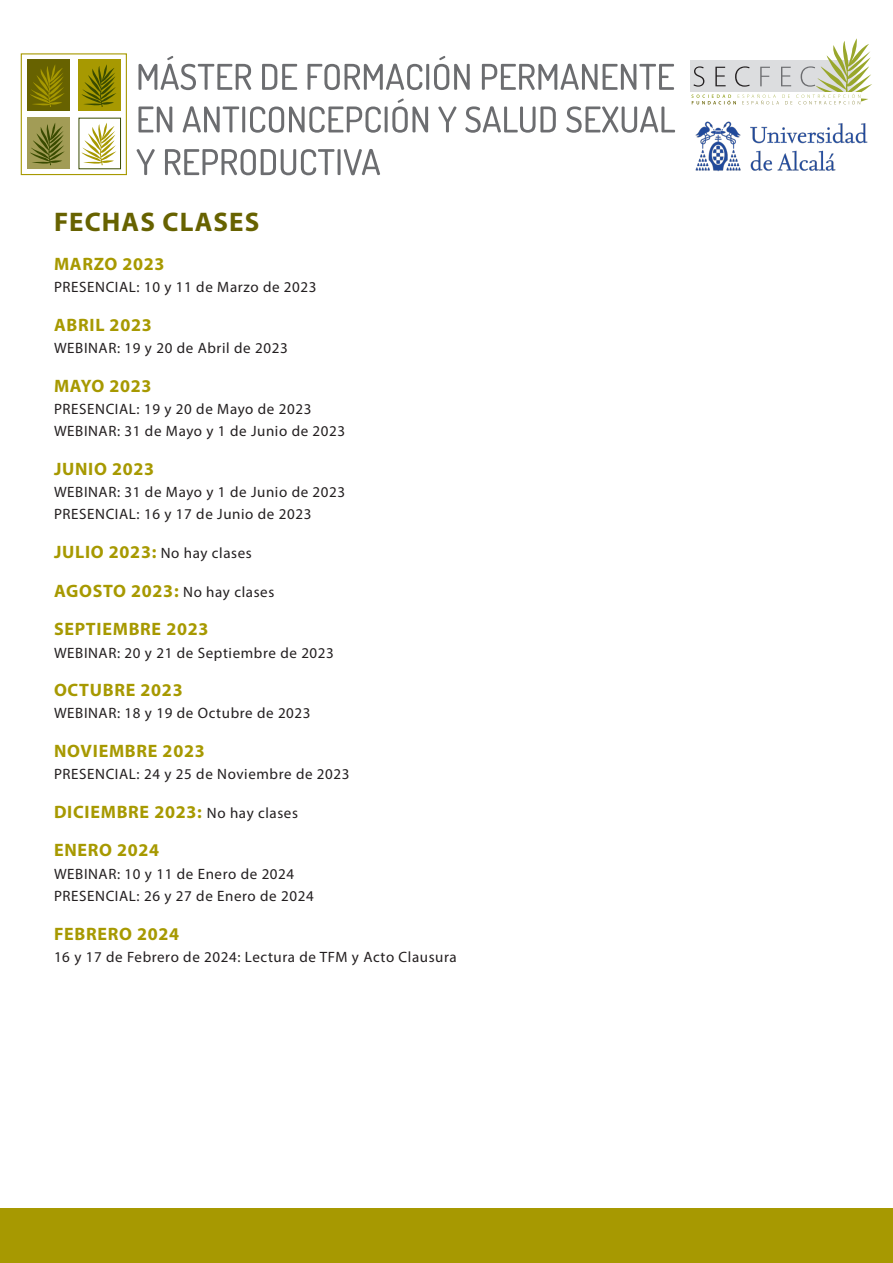
<style>
.page{position:relative;width:893px;height:1263px;background:#fff}
.page>*{position:absolute;margin:0;border:0;box-sizing:border-box;transform-origin:0 0}
.t1{font:700 27px "Myriad Pro";letter-spacing:.04em;color:#676200}
.t2{font:700 18px "Myriad Pro";letter-spacing:.04em;color:#a79901}
.t3{font:15px "Myriad Pro";letter-spacing:.04em;color:#231f20}
.s1{font-weight:700;font-size:18px;color:#a79901}
.s2{font-weight:400;font-size:15px;color:#231f20}
</style>
<div class="page">
<div style="left:0;top:1209px;width:893px;height:54px;background:#a79901"></div>
<div style="left:27px;top:59px;width:42px;height:52px;background:#676200"></div>
<div style="left:27px;top:118px;width:42px;height:51px;background:#a29c56"></div>
<svg style="left:30px;top:65px;width:34px;height:42px"></svg>
<div style="left:78px;top:59px;width:43px;height:52px;background:#a79901"></div>
<svg style="left:30px;top:123px;width:35px;height:42px"></svg>
<svg style="left:81px;top:123px;width:35px;height:42px"></svg>
<svg style="left:81px;top:64px;width:35px;height:43px"></svg>
<div style="left:21px;top:53px;width:106px;height:122px;border:1px solid #a79901"></div>
<svg style="left:137px;top:149px;width:243px;height:26px"></svg>
<svg style="left:138px;top:99px;width:537px;height:34px"></svg>
<svg style="left:138px;top:56px;width:536px;height:34px"></svg>
<img style="left:695px;top:121px;width:173px;height:51px">
<svg style="left:691px;top:38px;width:181px;height:67px"></svg>
<p class="t1" style="left:54px;top:205px;width:207px">FECHAS CLASES</p>
<p class="t2" style="left:54px;top:252px;width:112px">MARZO 2023</p>
<p class="t3" style="left:54px;top:278px;width:264px">PRESENCIAL: 10 y 11 de Marzo de 2023</p>
<p class="t2" style="left:54px;top:313px;width:99px">ABRIL 2023</p>
<p class="t3" style="left:54px;top:339px;width:235px">WEBINAR: 19 y 20 de Abril de 2023</p>
<p class="t2" style="left:54px;top:374px;width:99px">MAYO 2023</p>
<p class="t3" style="left:54px;top:400px;width:259px">PRESENCIAL: 19 y 20 de Mayo de 2023</p>
<p class="t3" style="left:54px;top:422px;width:293px">WEBINAR: 31 de Mayo y 1 de Junio de 2023</p>
<p class="t2" style="left:54px;top:457px;width:102px">JUNIO 2023</p>
<p class="t3" style="left:54px;top:483px;width:293px">WEBINAR: 31 de Mayo y 1 de Junio de 2023</p>
<p class="t3" style="left:54px;top:505px;width:259px">PRESENCIAL: 16 y 17 de Junio de 2023</p>
<p class="t3" style="left:54px;top:544px;width:199px"><span class="s1">JULIO 2023:</span> No hay clases</p>
<p class="t2" style="left:54px;top:579px;width:222px">AGOSTO 2023: <span class="s2">No hay clases</span></p>
<p class="t2" style="left:54px;top:617px;width:156px">SEPTIEMBRE 2023</p>
<p class="t3" style="left:54px;top:643px;width:281px">WEBINAR: 20 y 21 de Septiembre de 2023</p>
<p class="t2" style="left:54px;top:678px;width:130px">OCTUBRE 2023</p>
<p class="t3" style="left:54px;top:704px;width:258px">WEBINAR: 18 y 19 de Octubre de 2023</p>
<p class="t2" style="left:54px;top:739px;width:152px">NOVIEMBRE 2023</p>
<p class="t3" style="left:54px;top:765px;width:297px">PRESENCIAL: 24 y 25 de Noviembre de 2023</p>
<p class="t2" style="left:54px;top:800px;width:245px">DICIEMBRE 2023: <span class="s2">No hay clases</span></p>
<p class="t2" style="left:54px;top:839px;width:107px">ENERO 2024</p>
<p class="t3" style="left:54px;top:864px;width:242px">WEBINAR: 10 y 11 de Enero de 2024</p>
<p class="t3" style="left:54px;top:887px;width:261px">PRESENCIAL: 26 y 27 de Enero de 2024</p>
<p class="t2" style="left:54px;top:922px;width:127px">FEBRERO 2024</p>
<p class="t3" style="left:54px;top:947px;width:404px">16 y 17 de Febrero de 2024: Lectura de TFM y Acto Clausura</p>
</div>
